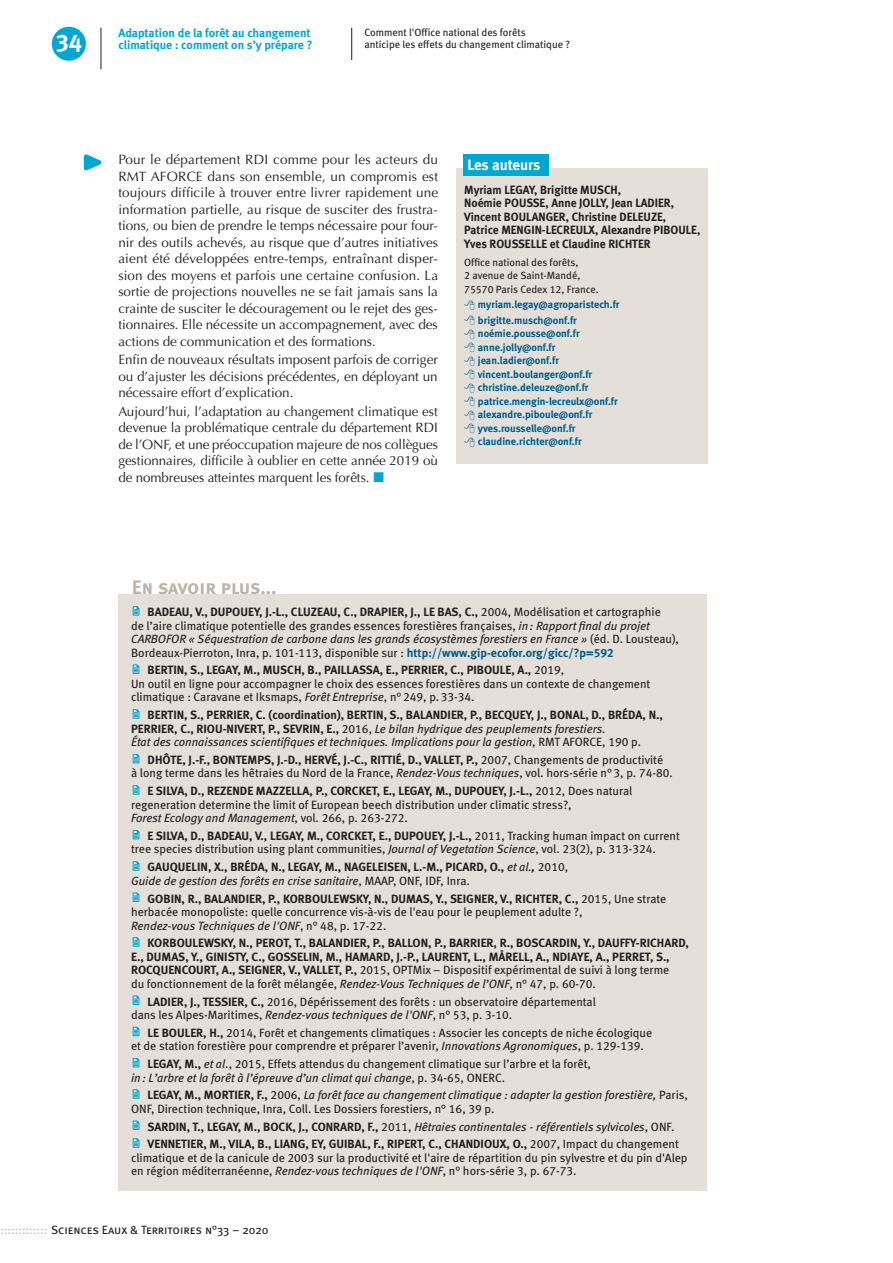
<style>
.page{position:relative;width:893px;height:1263px;background:#fff}
.page>*{position:absolute;margin:0;border:0;box-sizing:border-box;transform-origin:0 0}
.t1{font:24px "Meta Bold Caps Expert";color:#fff}
.t2{font:19.5px "Meta Bold LF Caps";letter-spacing:-.015em;color:#bcb4ab}
.contact-picto{font:15px "Meta Bold LF";color:#fff}
.t3{font:13.5px/16.5px "Optima";letter-spacing:-.005em;color:#231f20;text-align:justify}
.Hors_texte{font:12px/13.5px "Meta Book LF";color:#231f20}
.Hors_texte-2{font:12px/13.5px "Meta Bold LF";color:#231f20}
.contacts{font:12px/13.5px "Meta Bold LF";color:#231f20}
.Hors_texte-3{font:italic 12px "Meta Book LF";letter-spacing:-.005em;color:#231f20}
.t4{font:700 12px "Meta";color:#00a7d1}
.t5{font:12px "Meta Book Caps";letter-spacing:-.005em;color:#231f20}
.contacts-2{font:10.5px/13.5px "Meta Bold LF";color:#005c8a}
.roulette_article{font:10.5px/12px "Meta Book LF";color:#231f20}
.contacts-3{font:10.5px/13.5px "Meta Book LF";color:#231f20}
.s1{font-family:"Meta Bold LF"}
.s2{font-style:italic}
.s3{font-family:"Meta Bold LF";color:#005c8a}
.s4{font-family:"Meta Book LF"}
.s5{font-family:"Meta Book LF";font-style:italic}
.s6{font-family:"Meta Bold LF";font-style:normal}
.s7{font-style:normal}
.s8{color:#bcbdc0}
</style>
<div class="page">
<hr style="left:351px;top:28px;width:1px;height:32px;background:#231f20">
<div style="left:118px;top:594px;width:589px;height:597px;background:#e4e0d9"></div>
<svg style="left:133px;top:606px;width:7px;height:10px"></svg>
<svg style="left:133px;top:664px;width:7px;height:10px"></svg>
<svg style="left:133px;top:709px;width:7px;height:10px"></svg>
<svg style="left:133px;top:754px;width:7px;height:9px"></svg>
<svg style="left:133px;top:785px;width:7px;height:10px"></svg>
<svg style="left:133px;top:830px;width:7px;height:9px"></svg>
<svg style="left:133px;top:861px;width:7px;height:10px"></svg>
<svg style="left:133px;top:892px;width:7px;height:10px"></svg>
<svg style="left:133px;top:937px;width:7px;height:10px"></svg>
<svg style="left:133px;top:995px;width:7px;height:10px"></svg>
<svg style="left:133px;top:1026px;width:7px;height:10px"></svg>
<svg style="left:133px;top:1058px;width:7px;height:9px"></svg>
<svg style="left:133px;top:1089px;width:7px;height:10px"></svg>
<svg style="left:133px;top:1120px;width:7px;height:10px"></svg>
<svg style="left:133px;top:1138px;width:7px;height:10px"></svg>
<div style="left:456px;top:168px;width:251px;height:296px;background:#e4e0d9"></div>
<div style="left:463px;top:154px;width:86px;height:22px;background:#00a7d1"></div>
<svg style="left:83px;top:154px;width:19px;height:17px"></svg>
<div style="left:52px;top:27px;width:34px;height:34px;background:#00a7d1;border-radius:50%"></div>
<hr style="left:101px;top:28px;width:1px;height:41px;background:#231f20">
<p class="t4" style="left:118px;top:25px;width:194px">Adaptation de la forêt au changement</p>
<h1 class="t1" style="left:56px;top:28px;width:27px">34</h1>
<p class="t4" style="left:118px;top:37px;width:196px">climatique : comment on s’y prépare ?</p>
<p class="roulette_article" style="left:364px;top:26px;width:207px">Comment l'Office national des forêts<br>anticipe les effets du changement climatique ?</p>
<p class="t3" style="left:118px;top:152px;width:321px">Pour le département RDI comme pour les acteurs du RMT AFORCE dans son ensemble, un compromis est toujours difficile à trouver entre livrer rapidement une information partielle, au risque de susciter des frustra&shy;tions, ou bien de prendre le temps nécessaire pour four&shy;nir des outils achevés, au risque que d’autres initiatives aient été développées entre-temps, entraînant disper&shy;sion des moyens et parfois une certaine confusion. La sortie de projections nouvelles ne se fait jamais sans la crainte de susciter le découragement ou le rejet des ges&shy;tionnaires. Elle nécessite un accompagnement, avec des actions de communication et des formations.</p>
<p class="t3" style="left:118px;top:352px;width:321px">Enfin de nouveaux résultats imposent parfois de corriger ou d’ajuster les décisions précédentes, en déployant un nécessaire effort d’explication.</p>
<p class="t3" style="left:118px;top:403px;width:321px">Aujourd’hui, l’adaptation au changement climatique est devenue la problématique centrale du département RDI de l’ONF, et une préoccupation majeure de nos collègues gestionnaires, difficile à oublier en cette année 2019 où de nombreuses atteintes marquent les forêts.</p>
<p class="contact-picto" style="left:467px;top:156px;width:75px">Les auteurs</p>
<p class="contacts" style="left:464px;top:183px;width:238px">Myriam LEGAY, Brigitte MUSCH,<br>Noémie POUSSE, Anne JOLLY, Jean LADIER, Vincent BOULANGER, Christine DELEUZE, Patrice MENGIN-LECREULX, Alexandre PIBOULE, Yves ROUSSELLE et Claudine RICHTER</p>
<p class="contacts-3" style="left:464px;top:255px;width:136px">Office national des forêts,<br>2 avenue de Saint-Mandé,<br>75570 Paris Cedex 12, France.</p>
<p class="contacts-2" style="left:478px;top:298px;width:143px">myriam.legay@agroparistech.fr</p>
<p class="contacts-2" style="left:478px;top:313px;width:141px">brigitte.musch@onf.fr noémie.pousse@onf.fr anne.jolly@onf.fr jean.ladier@onf.fr vincent.boulanger@onf.fr christine.deleuze@onf.fr patrice.mengin-lecreulx@onf.fr alexandre.piboule@onf.fr yves.rousselle@onf.fr claudine.richter@onf.fr</p>
<p class="t2" style="left:132px;top:576px;width:146px">En savoir plus...</p>
<p class="Hors_texte" style="left:131px;top:605px;width:549px;text-indent:16px"><span class="s1">BADEAU, V., DUPOUEY, J.-L., CLUZEAU, C., DRAPIER, J., LE BAS, C.,</span> 2004, Modélisation et cartographie<br>de l’aire climatique potentielle des grandes essences forestières françaises, <span class="s2">in: Rapport final du projet CARBOFOR « Séquestration de carbone dans les grands écosystèmes forestiers en France »</span> (éd. D. Lousteau), Bordeaux-Pierroton, Inra, p. 101-113, disponible sur : <span class="s3">http://www.gip-ecofor.org/gicc/?p=592</span></p>
<p class="Hors_texte" style="left:131px;top:663px;width:521px;text-indent:16px"><span class="s1">BERTIN, S., LEGAY, M., MUSCH, B., PAILLASSA, E., PERRIER, C., PIBOULE, A.,</span> 2019,<br>Un outil en ligne pour accompagner le choix des essences forestières dans un contexte de changement climatique : Caravane et Iksmaps, <span class="s2">Forêt Entreprise</span>, n°249, p.33-34.</p>
<p class="Hors_texte-2" style="left:131px;top:708px;width:533px;text-indent:16px">BERTIN, S., PERRIER, C. (coordination), BERTIN, S., BALANDIER, P., BECQUEY, J., BONAL, D., BRÉDA, N.,<br>PERRIER, C., RIOU-NIVERT, P., SEVRIN, E., <span class="s4">2016,</span> <span class="s5">Le bilan hydrique des peuplements forestiers.<br>État des connaissances scientifiques et techniques. Implications pour la gestion</span><span class="s4">, RMT AFORCE, 190 p.</span></p>
<p class="Hors_texte" style="left:131px;top:753px;width:543px;text-align:center"><span class="s1">DHÔTE, J.-F., BONTEMPS, J.-D., HERVÉ, J.-C., RITTIÉ, D., VALLET, P.,</span> 2007, Changements de productivité<br>à long terme dans les hêtraies du Nord de la France, <span class="s2">Rendez-Vous techniques</span>, vol. hors-série n°3, p. 74-80.</p>
<p class="Hors_texte" style="left:131px;top:784px;width:503px;text-indent:16px"><span class="s1">E SILVA, D., REZENDE MAZZELLA, P., CORCKET, E., LEGAY, M., DUPOUEY, J.-L.,</span> 2012, Does natural regeneration determine the limit of European beech distribution under climatic stress?,<br><span class="s2">Forest Ecology and Management</span>, vol. 266, p. 263-272.</p>
<p class="Hors_texte" style="left:131px;top:829px;width:550px;text-indent:16px"><span class="s1">E SILVA, D., BADEAU, V., LEGAY, M., CORCKET, E., DUPOUEY, J.-L.,</span> 2011, Tracking human impact on current tree species distribution using plant communities, <span class="s2">Journal of Vegetation Science</span>, vol. 23(2), p. 313-324.</p>
<p class="Hors_texte-2" style="left:131px;top:860px;width:439px;text-indent:16px">GAUQUELIN, X., BRÉDA, N., LEGAY, M., NAGELEISEN, L.-M., PICARD, O., <span class="s5">et al.</span><span class="s2">,</span> <span class="s4">2010,<br></span><span class="s5">Guide de gestion des forêts en crise sanitaire</span><span class="s4">, MAAP, ONF, IDF, Inra.</span></p>
<p class="Hors_texte" style="left:131px;top:891px;width:537px;text-indent:16px"><span class="s1">GOBIN, R., BALANDIER, P., KORBOULEWSKY, N., DUMAS, Y., SEIGNER, V., RICHTER, C.,</span> 2015, Une strate herbacée monopoliste: quelle concurrence vis-à-vis de l'eau pour le peuplement adulte ?,<br><span class="s2">Rendez-vous Techniques de l'ONF</span>, n° 48, p. 17-22.</p>
<p class="Hors_texte-2" style="left:131px;top:936px;width:559px;text-indent:16px">KORBOULEWSKY, N., PEROT, T., BALANDIER, P., BALLON, P., BARRIER, R., BOSCARDIN, Y., DAUFFY-RICHARD, E., DUMAS, Y., GINISTY, C., GOSSELIN, M., HAMARD, J.-P., LAURENT, L., MÅRELL, A., NDIAYE, A., PERRET, S., ROCQUENCOURT, A., SEIGNER, V., VALLET, P., <span class="s4">2015, OPTMix – Dispositif expérimental de suivi à long terme<br>du fonctionnement de la forêt mélangée,</span> <span class="s5">Rendez-Vous Techniques de l’ONF</span><span class="s4">, n° 47, p. 60-70.</span></p>
<p class="Hors_texte" style="left:131px;top:994px;width:466px;text-indent:16px"><span class="s1">LADIER, J., TESSIER, C.,</span> 2016, Dépérissement des forêts : un observatoire départemental dans les Alpes-Maritimes, <span class="s2">Rendez-vous techniques de l'ONF</span>, n° 53, p. 3-10.</p>
<p class="Hors_texte" style="left:131px;top:1026px;width:523px;text-indent:16px"><span class="s1">LE BOULER, H.,</span> 2014, Forêt et changements climatiques : Associer les concepts de niche écologique et de station forestière pour comprendre et préparer l’avenir, <span class="s2">Innovations Agronomiques</span>, p. 129-139.</p>
<p class="Hors_texte" style="left:131px;top:1057px;width:461px;text-indent:16px"><span class="s1">LEGAY, M.,</span> <span class="s2">et al</span>., 2015, Effets attendus du changement climatique sur l’arbre et la forêt, <span class="s2">in: L’arbre et la forêt à l’épreuve d’un climat qui change</span>, p. 34-65, ONERC.</p>
<p class="Hors_texte" style="left:131px;top:1088px;width:558px;text-indent:16px"><span class="s1">LEGAY, M., MORTIER, F.,</span> 2006, <span class="s2">La forêt face au changement climatique : adapter la gestion forestière,</span> Paris,<br>ONF, Direction technique, Inra, Coll. Les Dossiers forestiers, n° 16, 39 p.</p>
<p class="Hors_texte-3" style="left:148px;top:1119px;width:528px"><span class="s6">SARDIN, T., LEGAY, M., BOCK, J., CONRARD, F.,</span> <span class="s7">2011,</span> Hêtraies continentales - référentiels sylvicoles<span class="s7">, ONF.</span></p>
<p class="Hors_texte" style="left:131px;top:1137px;width:558px;text-indent:16px"><span class="s1">VENNETIER, M., VILA, B., LIANG, EY, GUIBAL, F., RIPERT, C., CHANDIOUX, O.,</span> 2007, Impact du changement climatique et de la canicule de 2003 sur la productivité et l'aire de répartition du pin sylvestre et du pin d'Alep en région méditerranéenne, <span class="s2">Rendez-vous techniques de l'ONF</span>, n° hors-série 3, p. 67-73.</p>
<p class="t5" style="left:0;top:1223px;width:270px"><span class="s8">:::::::::::::</span> Sciences Eaux &amp; Territoires n°33 – 2020</p>
</div>
